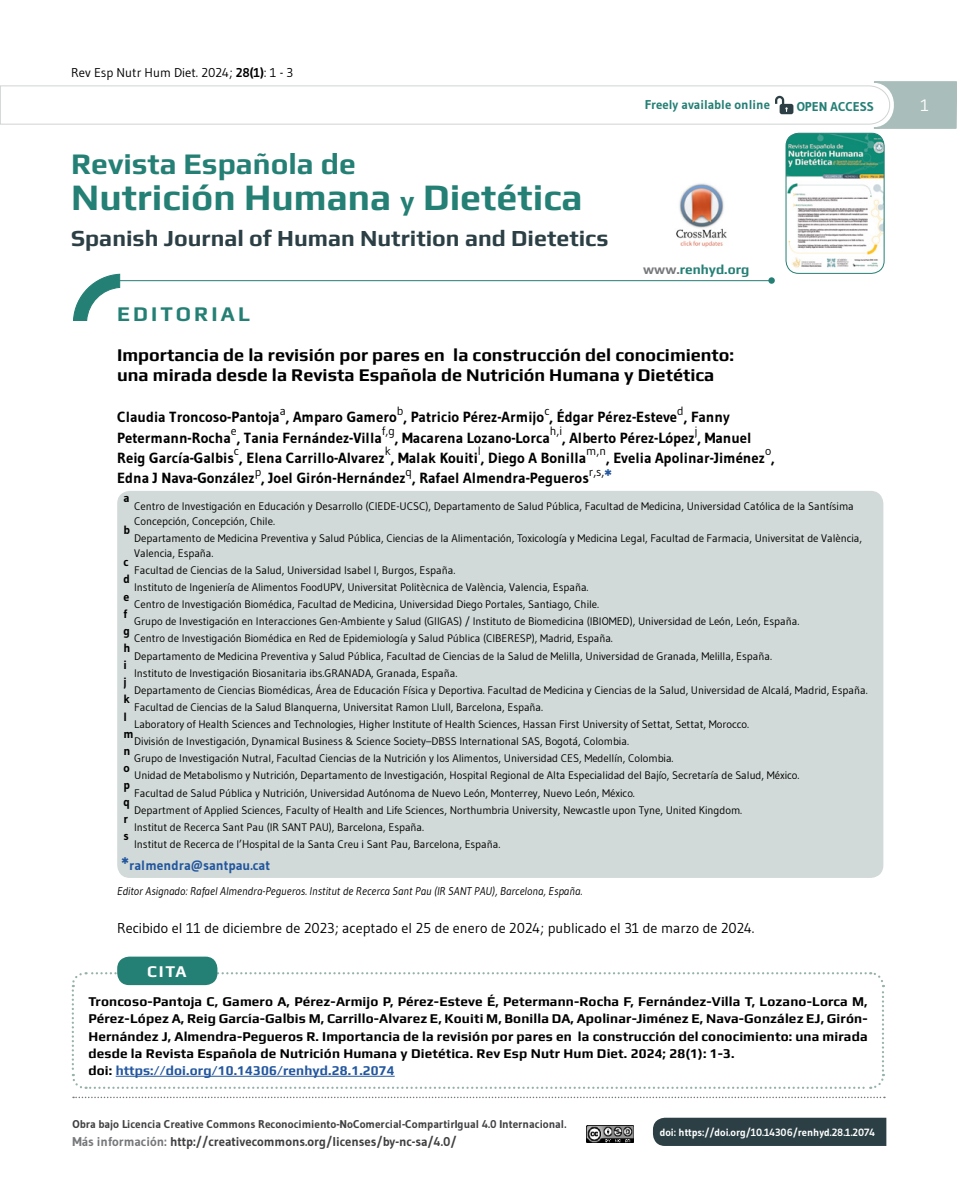
<style>
.page{position:relative;width:957px;height:1191px;background:#fff}
.page>*{position:absolute;margin:0;border:0;box-sizing:border-box;transform-origin:0 0}
.t1{font:700 37.5px "Play";color:#247f74}
.t2{font:700 30px "Play";color:#247f74}
.t3{font:700 23.1px "Play";color:#2b3f45}
.t4{font:700 21px "Play";letter-spacing:.15em;color:#247f74}
.t5{font:700 18px/20.2px "Play";color:#000}
.t6{font:700 16.5px "Play";color:#fff}
.t7{font:16.5px "Gudea";color:#fff}
.t8{font:700 14.7px "Gudea";color:#000}
.t9{font:14.25px "Gudea";color:#000}
.t10{font:700 13.5px/17.2px "Play";letter-spacing:.01em;color:#000}
.t11{font:700 13.5px "Gudea";color:#22569e}
.t12{font:700 13.5px "Play";color:#247f74}
.t13{font:700 12.75px "Gudea";color:#414042}
.t14{font:12.75px "Gudea";color:#000}
.t15{font:700 12.75px "Gudea";color:#247f74}
.t16{font:12px "Gudea";color:#000}
.t17{font:700 12px "Gudea";color:#000}
.t18{font:italic 11.25px "Gudea";color:#000}
.t19{font:700 11.25px "Gudea";color:#414042}
.t20{font:10.95px/15px "Gudea";letter-spacing:-.005em;color:#000}
.t21{font:700 10.5px "Gudea";letter-spacing:-.005em;color:#fff}
.s1{font-weight:700}
.s2{font-size:27px}
.s3{color:#77787b}
.s4{font-weight:700;font-size:18px;color:#22569e}
.s5{font-size:18px}
.s6{color:#22569e}
</style>
<div class="page">
<img style="left:786px;top:133px;width:98px;height:138px">
<div style="left:785px;top:133px;width:99px;height:141px;border:1px solid #247f74;border-radius:13px"></div>
<svg style="left:73px;top:1096px;width:812px;height:2px"></svg>
<hr style="left:115px;top:280px;width:655px;height:1px;background:#247f74">
<svg style="left:73px;top:273px;width:48px;height:48px"></svg>
<div style="left:768px;top:277px;width:7px;height:7px;background:#247f74;border-radius:50%"></div>
<div style="left:117px;top:491px;width:766px;height:387px;background:#d1dad8;border-radius:13px"></div>
<svg style="left:0;top:81px;width:957px;height:48px"></svg>
<img style="left:676px;top:183px;width:51px;height:65px">
<svg style="left:71px;top:971px;width:814px;height:118px"></svg>
<hr style="left:116px;top:1076px;width:279px;height:1px;background:#22569e">
<div style="left:117px;top:956px;width:100px;height:29px;background:#247f74;border-radius:12px"></div>
<img style="left:586px;top:1125px;width:48px;height:17px">
<div style="left:653px;top:1117px;width:233px;height:29px;background:#2b3f45"></div>
<p class="t14" style="left:71px;top:65px;width:224px">Rev Esp Nutr Hum Diet. 2024; <span class="s1">28(1)</span>: 1 - 3</p>
<h2 class="t2" style="left:71px;top:146px;width:286px">Revista Española de</h2>
<h1 class="t1" style="left:71px;top:175px;width:513px">Nutrición Humana <span class="s2">y</span> Dietética</h1>
<h3 class="t3" style="left:71px;top:224px;width:539px">Spanish Journal of Human Nutrition and Dietetics</h3>
<h3 class="t4" style="left:117px;top:301px;width:134px">EDITORIAL</h3>
<p class="t15" style="left:644px;top:96px;width:127px">Freely available online</p>
<p class="t15" style="left:796px;top:98px;width:79px">OPEN ACCESS</p>
<p class="t12" style="left:643px;top:262px;width:108px"><span class="s3">www.</span>renhyd.org</p>
<h3 class="t5" style="left:117px;top:344px;width:618px">Importancia de la revisión por pares en la construcción del conocimiento: una mirada desde la Revista Española de Nutrición Humana y Dietética</h3>
<h3 class="t8" style="left:117px;top:408px;width:614px">Claudia Troncoso-Pantoja , Amparo Gamero , Patricio Pérez-Armijo , Édgar Pérez-Esteve , Fanny</h3>
<p class="t16" style="left:280px;top:403px;width:8px">a</p>
<p class="t16" style="left:397px;top:403px;width:8px">b</p>
<p class="t16" style="left:544px;top:403px;width:7px">c</p>
<p class="t16" style="left:677px;top:403px;width:8px">d</p>
<h3 class="t8" style="left:117px;top:428px;width:266px">Petermann-Rocha , Tania Fernández-Villa</h3>
<p class="t16" style="left:231px;top:423px;width:7px">e</p>
<p class="t16" style="left:382px;top:423px;width:14px">f,g</p>
<p class="t16" style="left:550px;top:423px;width:14px">h,i</p>
<h3 class="t8" style="left:562px;top:428px;width:191px">, Alberto Pérez-López , Manuel</h3>
<p class="t16" style="left:695px;top:423px;width:4px">j</p>
<h3 class="t8" style="left:395px;top:428px;width:156px">, Macarena Lozano-Lorca</h3>
<p class="t16" style="left:234px;top:444px;width:7px">c</p>
<p class="t16" style="left:385px;top:444px;width:8px">k</p>
<p class="t16" style="left:478px;top:444px;width:5px">l</p>
<p class="t16" style="left:586px;top:444px;width:21px">m,n</p>
<h3 class="t8" style="left:606px;top:448px;width:170px">, Evelia Apolinar-Jiménez ,</h3>
<p class="t16" style="left:765px;top:444px;width:8px">o</p>
<h3 class="t8" style="left:117px;top:448px;width:470px">Reig García-Galbis , Elena Carrillo-Alvarez , Malak Kouiti , Diego A Bonilla</h3>
<p class="t16" style="left:255px;top:464px;width:8px">p</p>
<p class="t16" style="left:405px;top:464px;width:8px">q</p>
<p class="t16" style="left:589px;top:464px;width:25px">r,s,<span class="s4">*</span></p>
<h3 class="t8" style="left:117px;top:469px;width:473px">Edna J Nava-González , Joel Girón-Hernández , Rafael Almendra-Pegueros</h3>
<p class="t17" style="left:124px;top:490px;width:8px">a</p>
<p class="t20" style="left:134px;top:498px;width:721px">Centro de Investigación en Educación y Desarrollo (CIEDE-UCSC), Departamento de Salud Pública, Facultad de Medicina, Universidad Católica de la Santísima<br>Concepción, Concepción, Chile.</p>
<p class="t17" style="left:124px;top:522px;width:8px">b</p>
<p class="t20" style="left:134px;top:530px;width:729px">Departamento de Medicina Preventiva y Salud Pública, Ciencias de la Alimentación, Toxicología y Medicina Legal, Facultad de Farmacia, Universitat de València,<br>Valencia, España.</p>
<p class="t17" style="left:124px;top:554px;width:7px">c</p>
<p class="t20" style="left:134px;top:562px;width:323px">Facultad de Ciencias de la Salud, Universidad Isabel I, Burgos, España.</p>
<p class="t17" style="left:124px;top:572px;width:8px">d</p>
<p class="t20" style="left:134px;top:579px;width:456px">Instituto de Ingeniería de Alimentos FoodUPV, Universitat Politècnica de València, Valencia, España.</p>
<p class="t17" style="left:124px;top:589px;width:7px">e</p>
<p class="t20" style="left:134px;top:596px;width:466px">Centro de Investigación Biomédica, Facultad de Medicina, Universidad Diego Portales, Santiago, Chile.</p>
<p class="t17" style="left:124px;top:606px;width:5px">f</p>
<p class="t20" style="left:134px;top:614px;width:666px">Grupo de Investigación en Interacciones Gen-Ambiente y Salud (GIIGAS) / Instituto de Biomedicina (IBIOMED), Universidad de León, León, España.</p>
<p class="t17" style="left:124px;top:623px;width:8px">g</p>
<p class="t20" style="left:134px;top:631px;width:480px">Centro de Investigación Biomédica en Red de Epidemiología y Salud Pública (CIBERESP), Madrid, España.</p>
<p class="t17" style="left:124px;top:640px;width:9px">h</p>
<p class="t20" style="left:134px;top:648px;width:639px">Departamento de Medicina Preventiva y Salud Pública, Facultad de Ciencias de la Salud de Melilla, Universidad de Granada, Melilla, España.</p>
<p class="t17" style="left:124px;top:657px;width:5px">i</p>
<p class="t20" style="left:134px;top:665px;width:325px">Instituto de Investigación Biosanitaria ibs.GRANADA, Granada, España.</p>
<p class="t17" style="left:124px;top:674px;width:5px">j</p>
<p class="t20" style="left:134px;top:682px;width:735px">Departamento de Ciencias Biomédicas, Área de Educación Física y Deportiva. Facultad de Medicina y Ciencias de la Salud, Universidad de Alcalá, Madrid, España.</p>
<p class="t17" style="left:124px;top:691px;width:8px">k</p>
<p class="t20" style="left:134px;top:699px;width:410px">Facultad de Ciencias de la Salud Blanquerna, Universitat Ramon Llull, Barcelona, España.</p>
<p class="t17" style="left:124px;top:709px;width:5px">l</p>
<p class="t20" style="left:134px;top:716px;width:616px">Laboratory of Health Sciences and Technologies, Higher Institute of Health Sciences, Hassan First University of Settat, Settat, Morocco.</p>
<p class="t17" style="left:124px;top:726px;width:12px">m</p>
<p class="t20" style="left:134px;top:733px;width:496px">División de Investigación, Dynamical Business &amp; Science Society–DBSS International SAS, Bogotá, Colombia.</p>
<p class="t17" style="left:124px;top:743px;width:9px">n</p>
<p class="t20" style="left:134px;top:751px;width:541px">Grupo de Investigación Nutral, Facultad Ciencias de la Nutrición y los Alimentos, Universidad CES, Medellín, Colombia.</p>
<p class="t17" style="left:124px;top:760px;width:8px">o</p>
<p class="t20" style="left:134px;top:768px;width:667px">Unidad de Metabolismo y Nutrición, Departamento de Investigación, Hospital Regional de Alta Especialidad del Bajío, Secretaría de Salud, México.</p>
<p class="t17" style="left:124px;top:777px;width:8px">p</p>
<p class="t20" style="left:134px;top:785px;width:502px">Facultad de Salud Pública y Nutrición, Universidad Autónoma de Nuevo León, Monterrey, Nuevo León, México.</p>
<p class="t17" style="left:124px;top:794px;width:8px">q</p>
<p class="t20" style="left:134px;top:802px;width:609px">Department of Applied Sciences, Faculty of Health and Life Sciences, Northumbria University, Newcastle upon Tyne, United Kingdom.</p>
<p class="t17" style="left:124px;top:811px;width:6px">r</p>
<p class="t20" style="left:134px;top:819px;width:291px">Institut de Recerca Sant Pau (IR SANT PAU), Barcelona, España.</p>
<p class="t17" style="left:124px;top:828px;width:7px">s</p>
<p class="t20" style="left:134px;top:836px;width:368px">Institut de Recerca de l’Hospital de la Santa Creu i Sant Pau, Barcelona, España.</p>
<p class="t11" style="left:121px;top:857px;width:150px"><span class="s5">*</span>ralmendra@santpau.cat</p>
<p class="t18" style="left:117px;top:883px;width:466px">Editor Asignado: Rafael Almendra-Pegueros. Institut de Recerca Sant Pau (IR SANT PAU), Barcelona, España.</p>
<h3 class="t9" style="left:117px;top:919px;width:639px">Recibido el 11 de diciembre de 2023; aceptado el 25 de enero de 2024; publicado el 31 de marzo de 2024.</h3>
<h3 class="t6" style="left:147px;top:961px;width:41px">CITA</h3>
<p class="t10" style="left:88px;top:992px;width:780px">Troncoso-Pantoja C, Gamero A, Pérez-Armijo P, Pérez-Esteve É, Petermann-Rocha F, Fernández-Villa T, Lozano-Lorca M, Pérez-López A, Reig García-Galbis M, Carrillo-Alvarez E, Kouiti M, Bonilla DA, Apolinar-Jiménez E, Nava-González EJ, Girón-Hernández J, Almendra-Pegueros R. Importancia de la revisión por pares en la construcción del conocimiento: una mirada desde la Revista Española de Nutrición Humana y Dietética. Rev Esp Nutr Hum Diet. 2024; 28(1): 1-3.<br>doi: <span class="s6">https://doi.org/10.14306/renhyd.28.1.2074</span></p>
<p class="t19" style="left:72px;top:1117px;width:495px">Obra bajo Licencia Creative Commons Reconocimiento-NoComercial-CompartirIgual 4.0 Internacional.</p>
<p class="t13" style="left:72px;top:1133px;width:386px"><span class="s3">Más información:</span> http://creativecommons.org/licenses/by-nc-sa/4.0/</p>
<p class="t21" style="left:660px;top:1125px;width:217px">doi: https://doi.org/10.14306/renhyd.28.1.2074</p>
<h3 class="t7" style="left:920px;top:95px;width:10px">1</h3>
</div>
